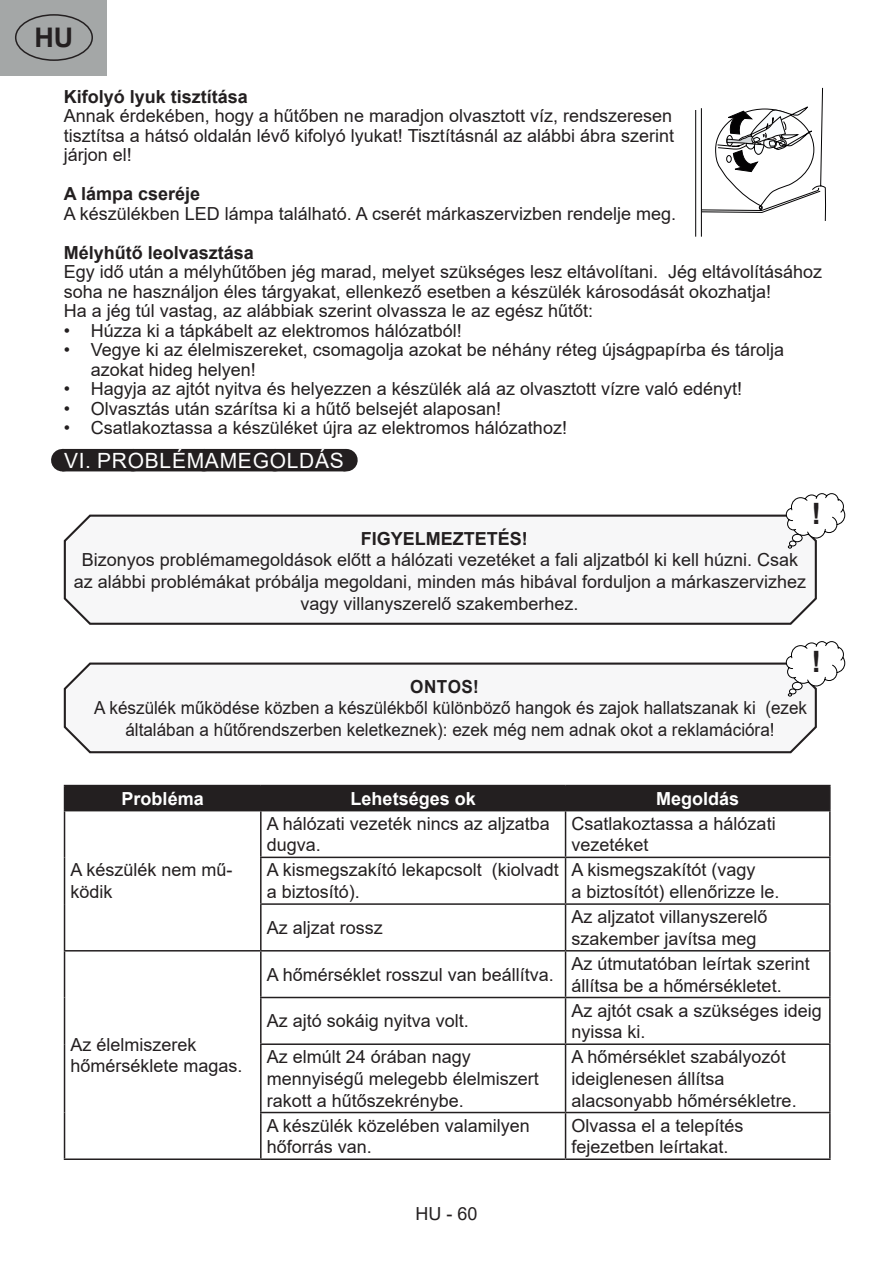
<style>
.page{position:relative;width:893px;height:1263px;background:#fff}
.page>*{position:absolute;margin:0;border:0;box-sizing:border-box;transform-origin:0 0}
.Normální{font:700 29.4px "Arial";color:#231f20}
.t1{font:700 27px "Arial";color:#231f20}
.Grafický_nadpis_ETA{font:21px "Arial";letter-spacing:.035em;color:#fff}
.t2{font:18px/21.6px "Arial";color:#231f20}
.t3{font:18px/21.6px "Arial";color:#231f20;text-align:center;scale:.95 1}
.t4{font:700 18px "Arial";color:#231f20}
.t5{font:700 18px "Arial";color:#fff}
.t6{font:700 18px "Arial";color:#231f20;scale:.95 1}
</style>
<div class="page">
<div style="left:0;top:0;width:106px;height:75px;background:#a4a7a7"></div>
<div style="left:15px;top:14px;width:78px;height:47px;border:2px solid #231f20;border-radius:50%"></div>
<div style="left:62px;top:449px;width:283px;height:22px;background:#231f20"></div>
<svg style="left:345px;top:449px;width:1px;height:22px"></svg>
<hr style="left:701px;top:108px;width:1px;height:129px;background:#030203">
<hr style="left:695px;top:110px;width:1px;height:127px;background:#030203">
<svg style="left:701px;top:87px;width:126px;height:135px"></svg>
<svg style="left:63px;top:513px;width:754px;height:112px"></svg>
<svg style="left:786px;top:493px;width:59px;height:55px"></svg>
<svg style="left:63px;top:661px;width:754px;height:93px"></svg>
<svg style="left:786px;top:641px;width:59px;height:55px"></svg>
<hr style="left:566px;top:785px;width:265px;height:1px;background:#231f20">
<div style="left:64px;top:785px;width:765px;height:25px;background:#231f20"></div>
<hr style="left:829px;top:786px;width:2px;height:24px;background:#231f20">
<hr style="left:64px;top:810px;width:197px;height:1px;background:#231f20">
<hr style="left:64px;top:811px;width:1px;height:46px;background:#231f20">
<hr style="left:261px;top:810px;width:305px;height:1px;background:#231f20">
<hr style="left:260px;top:811px;width:2px;height:46px;background:#231f20">
<hr style="left:566px;top:810px;width:265px;height:1px;background:#231f20">
<hr style="left:565px;top:811px;width:1px;height:46px;background:#231f20">
<hr style="left:829px;top:811px;width:2px;height:46px;background:#231f20">
<hr style="left:64px;top:857px;width:1px;height:47px;background:#231f20">
<hr style="left:260px;top:857px;width:306px;height:1px;background:#231f20">
<hr style="left:260px;top:858px;width:2px;height:45px;background:#231f20">
<hr style="left:566px;top:857px;width:265px;height:1px;background:#231f20">
<hr style="left:565px;top:858px;width:1px;height:45px;background:#231f20">
<hr style="left:829px;top:858px;width:2px;height:45px;background:#231f20">
<hr style="left:64px;top:904px;width:1px;height:46px;background:#231f20">
<hr style="left:260px;top:903px;width:306px;height:2px;background:#231f20">
<hr style="left:260px;top:905px;width:2px;height:45px;background:#231f20">
<hr style="left:566px;top:903px;width:265px;height:2px;background:#231f20">
<hr style="left:565px;top:905px;width:1px;height:45px;background:#231f20">
<hr style="left:829px;top:905px;width:2px;height:45px;background:#231f20">
<hr style="left:64px;top:950px;width:197px;height:1px;background:#231f20">
<hr style="left:64px;top:951px;width:1px;height:46px;background:#231f20">
<hr style="left:261px;top:950px;width:305px;height:1px;background:#231f20">
<hr style="left:260px;top:951px;width:2px;height:46px;background:#231f20">
<hr style="left:566px;top:950px;width:265px;height:1px;background:#231f20">
<hr style="left:565px;top:951px;width:1px;height:46px;background:#231f20">
<hr style="left:829px;top:951px;width:2px;height:46px;background:#231f20">
<hr style="left:64px;top:997px;width:1px;height:47px;background:#231f20">
<hr style="left:260px;top:997px;width:306px;height:1px;background:#231f20">
<hr style="left:260px;top:998px;width:2px;height:45px;background:#231f20">
<hr style="left:566px;top:997px;width:265px;height:1px;background:#231f20">
<hr style="left:565px;top:998px;width:1px;height:45px;background:#231f20">
<hr style="left:829px;top:998px;width:2px;height:45px;background:#231f20">
<hr style="left:64px;top:1044px;width:1px;height:68px;background:#231f20">
<hr style="left:260px;top:1043px;width:306px;height:2px;background:#231f20">
<hr style="left:260px;top:1045px;width:2px;height:67px;background:#231f20">
<hr style="left:566px;top:1043px;width:265px;height:2px;background:#231f20">
<hr style="left:565px;top:1045px;width:1px;height:67px;background:#231f20">
<hr style="left:829px;top:1045px;width:2px;height:67px;background:#231f20">
<hr style="left:64px;top:1112px;width:1px;height:46px;background:#231f20">
<hr style="left:260px;top:1112px;width:306px;height:1px;background:#231f20">
<hr style="left:260px;top:1113px;width:2px;height:45px;background:#231f20">
<hr style="left:566px;top:1112px;width:265px;height:1px;background:#231f20">
<hr style="left:565px;top:1113px;width:1px;height:45px;background:#231f20">
<hr style="left:829px;top:1113px;width:2px;height:45px;background:#231f20">
<hr style="left:64px;top:1158px;width:197px;height:2px;background:#231f20">
<hr style="left:261px;top:1158px;width:305px;height:2px;background:#231f20">
<hr style="left:566px;top:1158px;width:265px;height:2px;background:#231f20">
<h2 class="t1" style="left:34px;top:18px;width:40px">HU</h2>
<p class="t4" style="left:64px;top:84px;width:186px">Kifolyó lyuk tisztítása</p>
<p class="t2" style="left:64px;top:106px;width:612px;line-height:19.5px;text-align:justify">Annak érdekében, hogy a hűtőben ne maradjon olvasztott víz, rendszeresen tisztítsa a hátsó oldalán lévő kifolyó lyukat! Tisztításnál az alábbi ábra szerint járjon el!</p>
<p class="t4" style="left:64px;top:181px;width:138px">A lámpa cseréje</p>
<p class="t2" style="left:64px;top:202px;width:614px">A készülékben LED lámpa található. A cserét márkaszervizben rendelje meg.</p>
<p class="t4" style="left:64px;top:240px;width:192px">Mélyhűtő leolvasztása</p>
<p class="t2" style="left:64px;top:262px;width:760px;line-height:19.5px">Egy idő után a mélyhűtőben jég marad, melyet szükséges lesz eltávolítani. Jég eltávolításához soha ne használjon éles tárgyakat, ellenkező esetben a készülék károsodását okozhatja!<br>Ha a jég túl vastag, az alábbiak szerint olvassza le az egész hűtőt:</p>
<p class="t2" style="left:64px;top:319px;width:400px">• Húzza ki a tápkábelt az elektromos hálózatból!</p>
<p class="t2" style="left:91px;top:340px;width:695px;line-height:19.5px;text-indent:-27px">• Vegye ki az élelmiszereket, csomagolja azokat be néhány réteg újságpapírba és tárolja azokat hideg helyen!</p>
<p class="t2" style="left:64px;top:378px;width:680px">• Hagyja az ajtót nyitva és helyezzen a készülék alá az olvasztott vízre való edényt!</p>
<p class="t2" style="left:64px;top:397px;width:439px">• Olvasztás után szárítsa ki a hűtő belsejét alaposan!</p>
<p class="t2" style="left:64px;top:417px;width:505px">• Csatlakoztassa a készüléket újra az elektromos hálózathoz!</p>
<p class="Grafický_nadpis_ETA" style="left:64px;top:446px;width:281px">VI. PROBLÉMAMEGOLDÁS</p>
<p class="t4" style="left:361px;top:526px;width:169px">FIGYELMEZTETÉS!</p>
<p class="t2" style="left:74px;top:549px;width:734px;text-align:center">Bizonyos problémamegoldások előtt a hálózati vezetéket a fali aljzatból ki kell húzni. Csak az alábbi problémákat próbálja megoldani, minden más hibával forduljon a márkaszervizhez vagy villanyszerelő szakemberhez.</p>
<p class="Normální" style="left:811px;top:493px;width:11px">!</p>
<p class="Normální" style="left:811px;top:641px;width:11px">!</p>
<p class="t6" style="left:410px;top:674px;width:74px">ONTOS!</p>
<p class="t3" style="left:94px;top:697px;width:752px">A készülék működése közben a készülékből különböző hangok és zajok hallatszanak ki (ezek általában a hűtőrendszerben keletkeznek): ezek még nem adnak okot a reklamációra!</p>
<p class="t5" style="left:122px;top:786px;width:84px">Probléma</p>
<p class="t5" style="left:351px;top:786px;width:127px">Lehetséges ok</p>
<p class="t5" style="left:656px;top:786px;width:85px">Megoldás</p>
<p class="t2" style="left:71px;top:859px;width:164px">A készülék nem mű&shy;ködik</p>
<p class="t2" style="left:71px;top:1033px;width:174px">Az élelmiszerek hőmérséklete magas.</p>
<p class="t2" style="left:267px;top:812px;width:285px">A hálózati vezeték nincs az aljzatba dugva.</p>
<p class="t2" style="left:572px;top:812px;width:206px">Csatlakoztassa a hálózati vezetéket</p>
<p class="t2" style="left:267px;top:859px;width:294px">A kismegszakító lekapcsolt (kiolvadt a biztosító).</p>
<p class="t2" style="left:572px;top:859px;width:210px">A kismegszakítót (vagy<br>a biztosítót) ellenőrizze le.</p>
<p class="t2" style="left:267px;top:917px;width:118px">Az aljzat rossz</p>
<p class="t2" style="left:572px;top:906px;width:198px">Az aljzatot villanyszerelő szakember javítsa meg</p>
<p class="t2" style="left:267px;top:963px;width:289px">A hőmérséklet rosszul van beállítva.</p>
<p class="t2" style="left:572px;top:953px;width:240px">Az útmutatóban leírtak szerint állítsa be a hőmérsékletet.</p>
<p class="t2" style="left:267px;top:1010px;width:204px">Az ajtó sokáig nyitva volt.</p>
<p class="t2" style="left:572px;top:999px;width:252px">Az ajtót csak a szükséges ideig nyissa ki.</p>
<p class="t2" style="left:267px;top:1046px;width:274px">Az elmúlt 24 órában nagy mennyiségű melegebb élelmiszert rakott a hűtőszekrénybe.</p>
<p class="t2" style="left:572px;top:1046px;width:227px">A hőmérséklet szabályozót ideiglenesen állítsa alacsonyabb hőmérsékletre.</p>
<p class="t2" style="left:267px;top:1114px;width:265px">A készülék közelében valamilyen hőforrás van.</p>
<p class="t2" style="left:572px;top:1114px;width:174px">Olvassa el a telepítés fejezetben leírtakat.</p>
<p class="t2" style="left:415px;top:1203px;width:64px">HU - 60</p>
</div>
